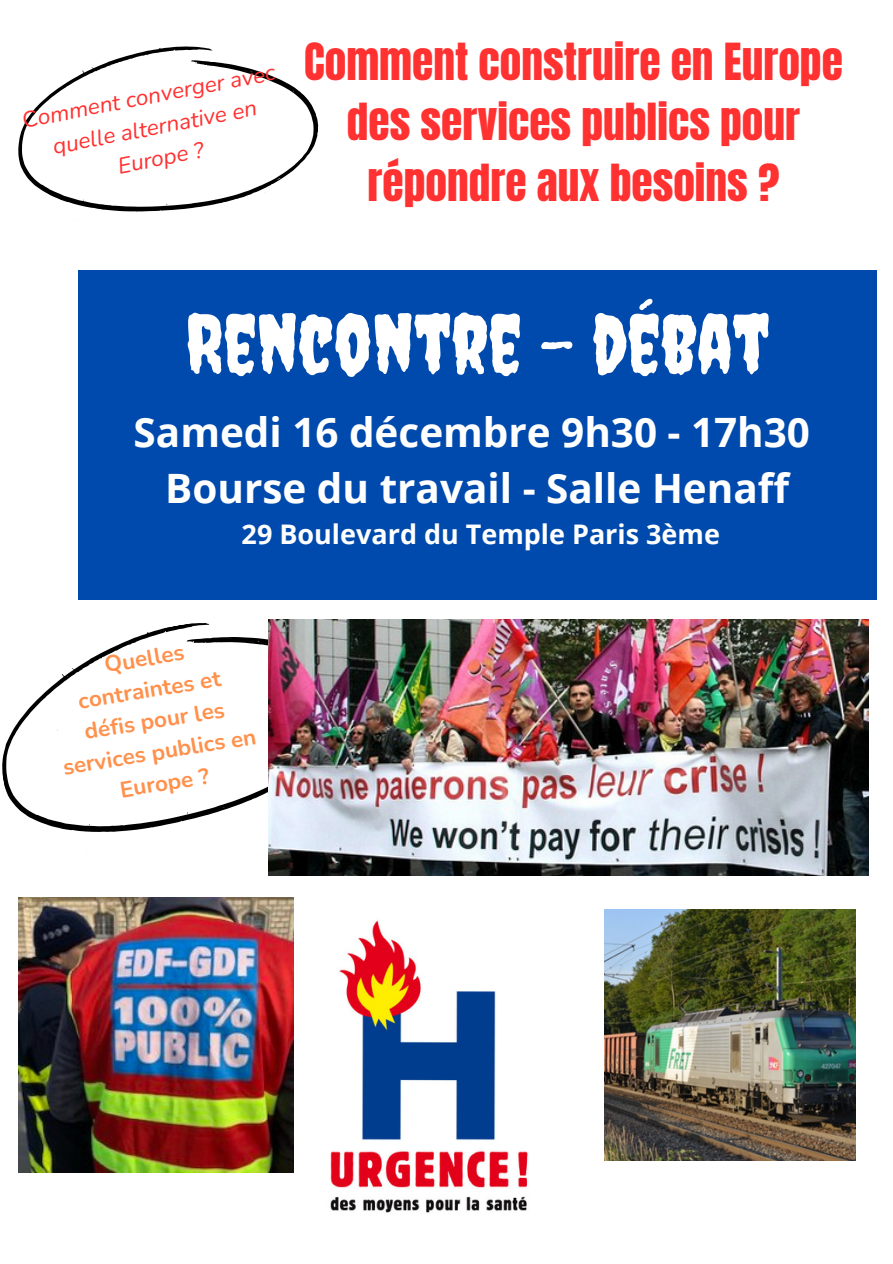
<style>
.page{position:relative;width:893px;height:1264px;background:#fff}
.page>*{position:absolute;margin:0;border:0;box-sizing:border-box;transform-origin:0 0}
.t1{font:81.9px "Creepster";color:#fff}
.t2{font:43.5px/60.8px "Anton";color:#ff3131;text-align:center}
.t3{font:700 40.5px "Open Sans";color:#fff}
.t4{font:700 27px "Open Sans";color:#fff}
.t5{font:700 22.5px/31.5px "Nunito";color:#ff914d;text-align:center}
.t6{font:italic 22.5px/31.5px "Nunito";color:#ff3131;text-align:center}
.s1{font-style:normal}
</style>
<div class="page">
<div style="left:78px;top:270px;width:798px;height:330px;background:#004aad"></div>
<svg style="left:18px;top:46px;width:300px;height:166px"></svg>
<svg style="left:2px;top:619px;width:267px;height:232px"></svg>
<img style="left:330px;top:920px;width:198px;height:293px">
<img style="left:18px;top:897px;width:276px;height:275px">
<img style="left:269px;top:619px;width:599px;height:256px">
<img style="left:605px;top:909px;width:250px;height:251px">
<p class="t6" style="left:20px;top:105px;width:258px;rotate:-11deg"><span class="s1">C</span>omment converger avec quelle alternative en<br>Europe ?</p>
<p class="t2" style="left:304px;top:32px;width:540px">Comment construire en Europe des services publics pour répondre aux besoins ?</p>
<p class="t1" style="left:186px;top:295px;width:585px">RENCONTRE - DÉBAT</p>
<p class="t3" style="left:134px;top:403px;width:677px">Samedi 16 décembre 9h30 - 17h30</p>
<p class="t3" style="left:165px;top:459px;width:625px">Bourse du travail - Salle Henaff</p>
<p class="t4" style="left:241px;top:515px;width:479px">29 Boulevard du Temple Paris 3ème</p>
<p class="t5" style="left:46px;top:658px;width:197px;rotate:-9deg">Quelles contraintes et défis pour les services publics en<br>Europe ?</p>
</div>
